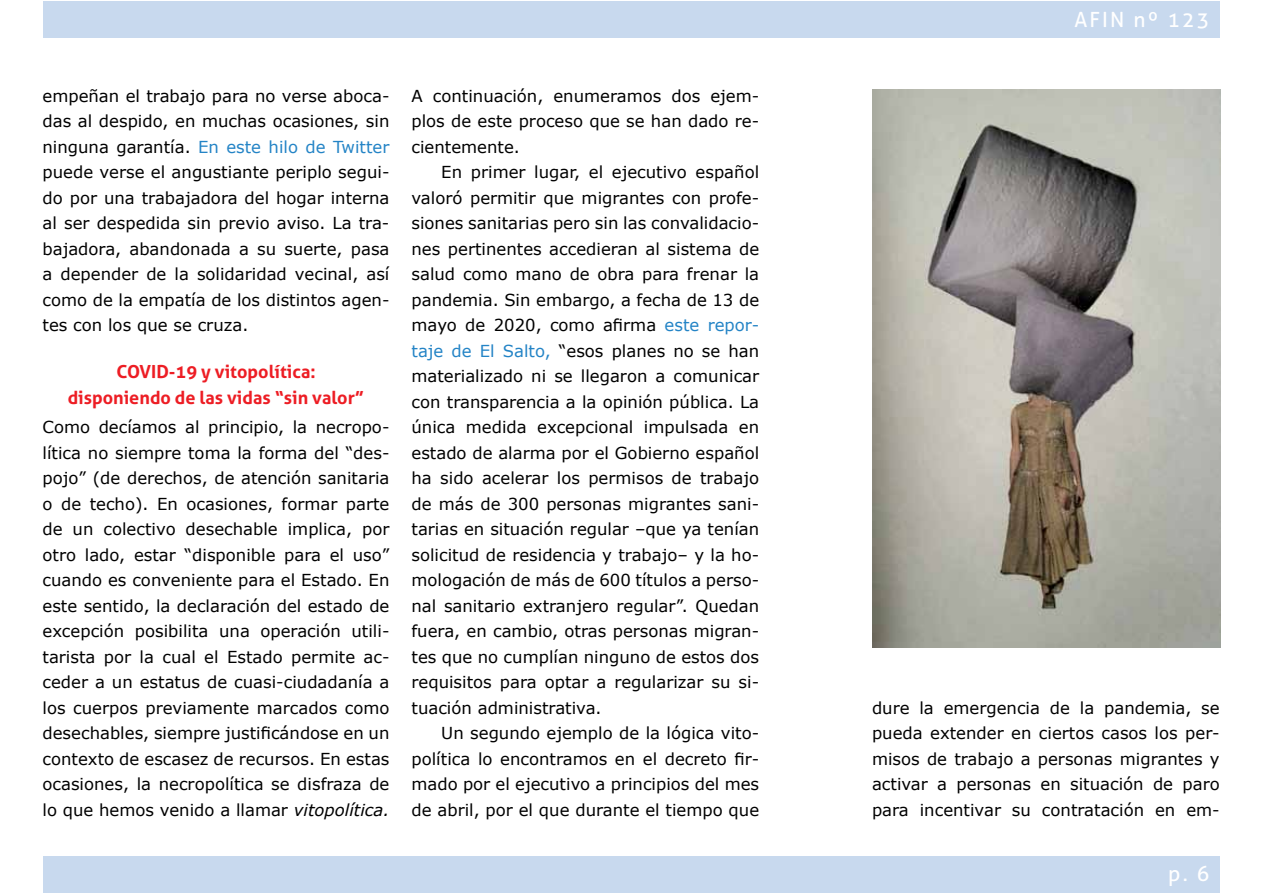
<style>
.page{position:relative;width:1263px;height:893px;background:#fff}
.page>*{position:absolute;margin:0;border:0;box-sizing:border-box;transform-origin:0 0}
.t1{font:21px "Aller";letter-spacing:.1em;color:#fff}
.t2{font:700 18px/25.5px "Aller";color:#ed1d24;text-align:center}
.t3{font:16.5px/25.5px "Verdana";color:#000;text-align:justify}
.s1{color:#2484c6}
.s2{font-style:italic}
</style>
<div class="page">
<div style="left:43px;top:1px;width:1177px;height:37px;background:#c8d9ee"></div>
<div style="left:43px;top:856px;width:1177px;height:37px;background:#c8d9ee"></div>
<img style="left:873px;top:89px;width:347px;height:559px">
<p class="t3" style="left:43px;top:83px;width:348px">empeñan el trabajo para no verse aboca&shy;das al despido, en muchas ocasiones, sin ninguna garantía. <span class="s1">En este hilo de Twitter </span>puede verse el angustiante periplo segui&shy;do por una trabajadora del hogar interna al ser despedida sin previo aviso. La tra&shy;bajadora, abandonada a su suerte, pasa a depender de la solidaridad vecinal, así como de la empatía de los distintos agen&shy;tes con los que se cruza.</p>
<p class="t2" style="left:68px;top:359px;width:298px">COVID-19 y vitopolítica: disponiendo de las vidas “sin valor”</p>
<p class="t3" style="left:43px;top:414px;width:348px">Como decíamos al principio, la necropo&shy;lítica no siempre toma la forma del “des&shy;pojo” (de derechos, de atención sanitaria o de techo). En ocasiones, formar parte de un colectivo desechable implica, por otro lado, estar “disponible para el uso” cuando es conveniente para el Estado. En este sentido, la declaración del estado de excepción posibilita una operación utili&shy;tarista por la cual el Estado permite ac&shy;ceder a un estatus de cuasi-ciudadanía a los cuerpos previamente marcados como desechables, siempre justificándose en un contexto de escasez de recursos. En estas ocasiones, la necropolítica se disfraza de lo que hemos venido a llamar <span class="s2">vitopolítica.</span></p>
<p class="t3" style="left:411px;top:83px;width:349px">A continuación, enumeramos dos ejem&shy;plos de este proceso que se han dado re&shy;cientemente.</p>
<p class="t3" style="left:411px;top:159px;width:349px;text-indent:30px">En primer lugar, el ejecutivo español valoró permitir que migrantes con profe&shy;siones sanitarias pero sin las convalidacio&shy;nes pertinentes accedieran al sistema de salud como mano de obra para frenar la pandemia. Sin embargo, a fecha de 13 de mayo de 2020, como afirma <span class="s1">este repor&shy;taje de El Salto,</span> “esos planes no se han materializado ni se llegaron a comunicar con transparencia a la opinión pública. La única medida excepcional impulsada en estado de alarma por el Gobierno español ha sido acelerar los permisos de trabajo de más de 300 personas migrantes sani&shy;tarias en situación regular –que ya tenían solicitud de residencia y trabajo– y la ho&shy;mologación de más de 600 títulos a perso&shy;nal sanitario extranjero regular”. Quedan fuera, en cambio, otras personas migran&shy;tes que no cumplían ninguno de estos dos requisitos para optar a regularizar su si&shy;tuación administrativa.</p>
<p class="t3" style="left:411px;top:720px;width:349px;text-indent:30px">Un segundo ejemplo de la lógica vito&shy;política lo encontramos en el decreto fir&shy;mado por el ejecutivo a principios del mes de abril, por el que durante el tiempo que</p>
<p class="t1" style="left:1074px;top:7px;width:137px">AFIN nº 123</p>
<p class="t3" style="left:872px;top:695px;width:349px">dure la emergencia de la pandemia, se pueda extender en ciertos casos los per&shy;misos de trabajo a personas migrantes y activar a personas en situación de paro para incentivar su contratación en em-</p>
<p class="t1" style="left:1168px;top:861px;width:43px">p. 6</p>
</div>
